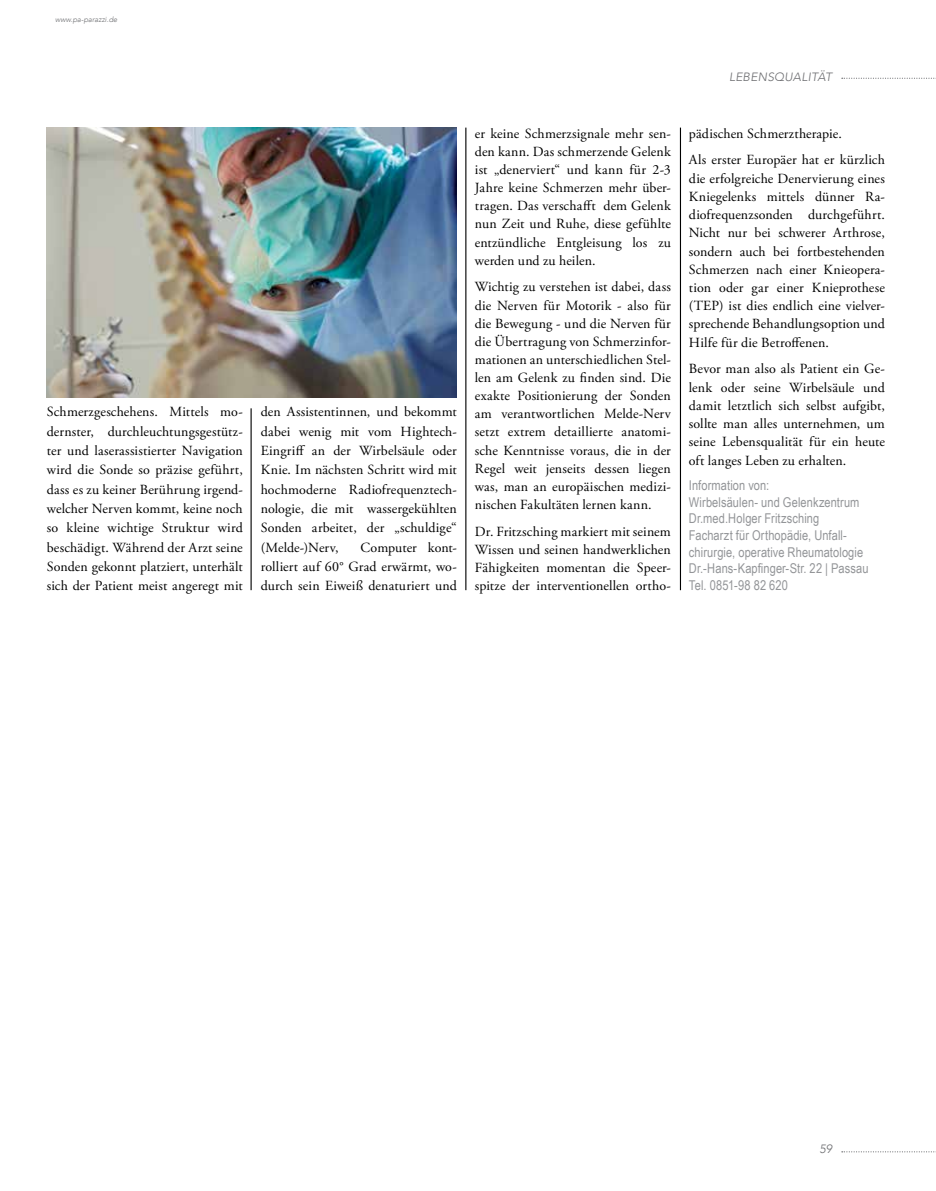
<style>
.page{position:relative;width:936px;height:1191px;background:#fff}
.page>*{position:absolute;margin:0;border:0;box-sizing:border-box;transform-origin:0 0}
.t1{font:13.95px/18.1px "Adobe Garamond Pro";letter-spacing:.005em;color:#000;text-align:justify}
.t2{font:13.5px/16.6px "Arial Narrow";letter-spacing:.005em;color:#939598}
.t3{font:italic 300 12px "Avenir LT";letter-spacing:.015em;color:#6d6e71}
.t4{font:italic 300 7.5px "Avenir LT";color:#6d6e71}
</style>
<div class="page">
<svg style="left:841px;top:1151px;width:95px;height:1px"></svg>
<svg style="left:841px;top:78px;width:95px;height:1px"></svg>
<img style="left:47px;top:128px;width:410px;height:270px">
<hr style="left:465px;top:128px;width:1px;height:462px;background:#000">
<hr style="left:680px;top:128px;width:1px;height:462px;background:#000">
<hr style="left:250px;top:408px;width:2px;height:182px;background:#000">
<p class="t4" style="left:55px;top:15px;width:64px">www.pa-parazzi.de</p>
<p class="t3" style="left:729px;top:70px;width:104px">Lebensqualität</p>
<p class="t1" style="left:47px;top:403px;width:197px;line-height:19.4px">Schmerzgeschehens. Mittels mo&shy;dernster, durchleuchtungsgestütz&shy;ter und laserassistierter Navigation wird die Sonde so präzise geführt, dass es zu keiner Berührung irgend&shy;welcher Nerven kommt, keine noch so kleine wichtige Struktur wird beschädigt. Während der Arzt seine Sonden gekonnt platziert, unterhält sich der Patient meist angeregt mit</p>
<p class="t1" style="left:261px;top:403px;width:197px;line-height:19.4px">den Assistentinnen, und bekommt dabei wenig mit vom Hightech-Eingriff an der Wirbelsäule oder Knie. Im nächsten Schritt wird mit hochmoderne Radiofrequenztech&shy;nologie, die mit wassergekühlten Sonden arbeitet, der „schuldige“ (Melde-)Nerv,</p>
<p class="t1" style="left:261px;top:538px;width:197px;line-height:19.4px;text-indent:100px">Computer kont&shy;rolliert auf 60° Grad erwärmt, wo&shy;durch sein Eiweiß denaturiert und</p>
<p class="t1" style="left:475px;top:125px;width:197px">er keine Schmerzsignale mehr sen&shy;den kann. Das schmerzende Gelenk ist „denerviert“ und kann für 2-3<br>Jahre keine Schmerzen mehr über&shy;tragen. Das verschafft dem Gelenk nun Zeit und Ruhe, diese gefühlte entzündliche Entgleisung los zu werden und zu heilen.</p>
<p class="t1" style="left:475px;top:278px;width:197px">Wichtig zu verstehen ist dabei, dass die Nerven für Motorik - also für die Bewegung - und die Nerven für die Übertragung von Schmerzinfor&shy;mationen an unterschiedlichen Stel&shy;len am Gelenk zu finden sind. Die exakte Positionierung der Sonden am verantwortlichen Melde-Nerv setzt extrem detaillierte anatomi&shy;sche Kenntnisse voraus, die in der Regel weit jenseits dessen liegen was, man an europäischen medizi&shy;nischen Fakultäten lernen kann.</p>
<p class="t1" style="left:475px;top:523px;width:197px">Dr. Fritzsching markiert mit seinem Wissen und seinen handwerklichen Fähigkeiten momentan die Speer&shy;spitze der interventionellen ortho-</p>
<p class="t1" style="left:688px;top:120px;width:197px;line-height:26.7px">pädischen Schmerztherapie.<br>Als erster Europäer hat er kürzlich</p>
<p class="t1" style="left:688px;top:170px;width:197px">die erfolgreiche Denervierung eines Kniegelenks mittels dünner Ra&shy;diofrequenzsonden durchgeführt.<br>Nicht nur bei schwerer Arthrose, sondern auch bei fortbestehenden Schmerzen nach einer Knieopera&shy;tion oder gar einer Knieprothese (TEP) ist dies endlich eine vielver&shy;sprechende Behandlungsoption und Hilfe für die Betroffenen.</p>
<p class="t1" style="left:688px;top:360px;width:197px">Bevor man also als Patient ein Ge&shy;lenk oder seine Wirbelsäule und damit letztlich sich selbst aufgibt, sollte man alles unternehmen, um seine Lebensqualität für ein heute oft langes Leben zu erhalten.</p>
<p class="t2" style="left:688px;top:477px;width:181px">Information von:<br>Wirbelsäulen- und Gelenkzentrum<br>Dr.med.Holger Fritzsching<br>Facharzt für Orthopädie, Unfall&shy;chirurgie, operative Rheumatologie<br>Dr.-Hans-Kapfinger-Str. 22 | Passau<br>Tel. 0851-98 82 620</p>
<p class="t3" style="left:819px;top:1142px;width:14px">59</p>
</div>
